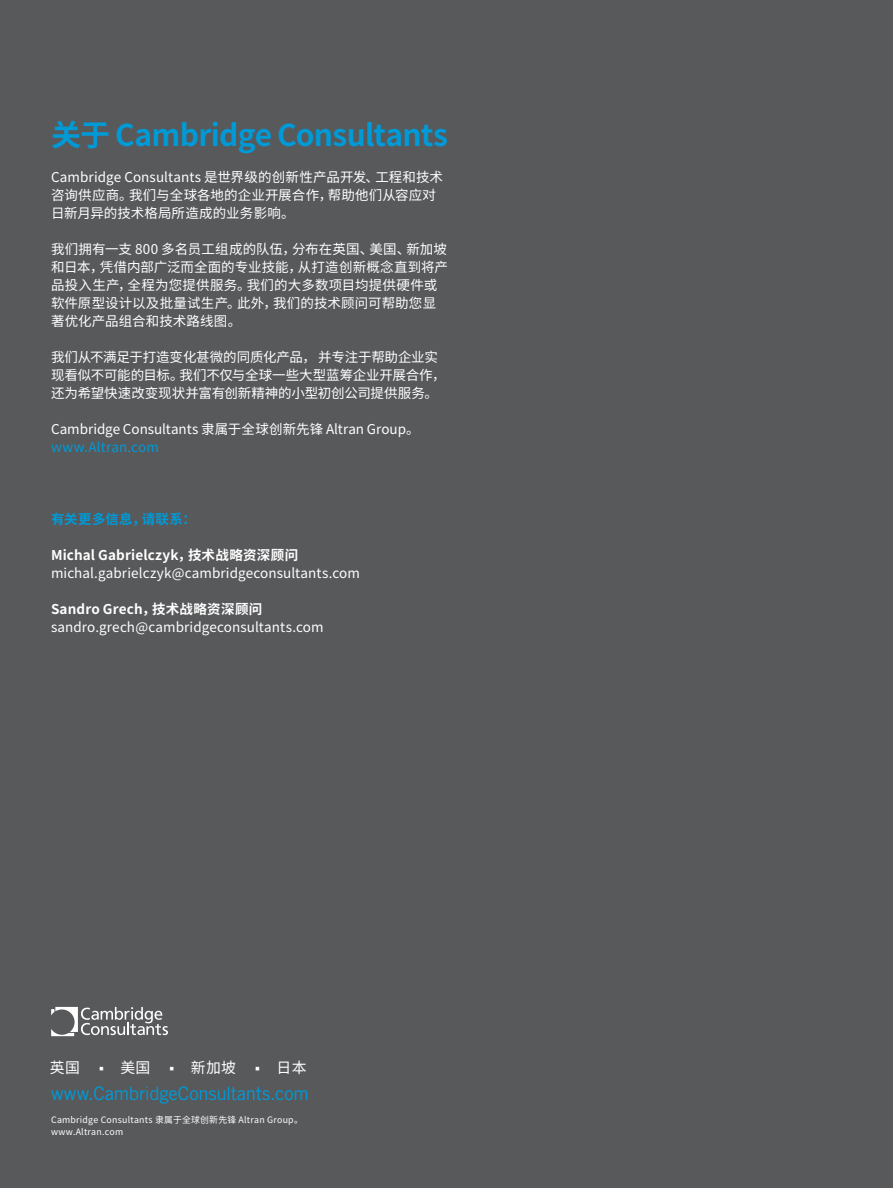
<style>
.page{position:relative;width:893px;height:1188px;background:#58595b}
.page>*{position:absolute;margin:0;border:0;box-sizing:border-box;transform-origin:0 0}
.Inside_covers_title{font:700 30px "Noto Sans SC";letter-spacing:-.025em;color:#009ad7}
.t1{font:18.6px "Trade Gothic LT Std";letter-spacing:-.015em;color:#009ad7}
.t2{font:14.85px "Noto Sans SC";letter-spacing:.025em;color:#fff}
.Inside_covers_copy{font:13.5px/18px "Noto Sans SC";letter-spacing:.005em;color:#fff}
.Inside_covers_author{font:13.5px "Noto Sans SC";letter-spacing:.005em;color:#fff}
.Inside_covers_author-2{font:700 13.5px "Noto Sans SC";letter-spacing:.015em;color:#fff}
.Inside_covers_footer{font:700 13.5px "Noto Sans SC";letter-spacing:.015em;color:#009ad7}
.t3{font:8.85px/11.9px "Noto Sans SC";letter-spacing:.025em;color:#fff}
.s1{color:#009ad7}
</style>
<div class="page">
<svg style="left:51px;top:1007px;width:117px;height:29px"></svg>
<p class="Inside_covers_title" style="left:51px;top:118px;width:399px">关于 Cambridge Consultants</p>
<p class="Inside_covers_copy" style="left:51px;top:168px;width:393px">Cambridge Consultants 是世界级的创新性产品开发、工程和技术咨询供应商。我们与全球各地的企业开展合作，帮助他们从容应对日新月异的技术格局所造成的业务影响。</p>
<p class="Inside_covers_copy" style="left:51px;top:240px;width:399px">我们拥有一支 800 多名员工组成的队伍，分布在英国、美国、新加坡和日本，凭借内部广泛而全面的专业技能，从打造创新概念直到将产品投入生产，全程为您提供服务。我们的大多数项目均提供硬件或软件原型设计以及批量试生产。此外，我们的技术顾问可帮助您显著优化产品组合和技术路线图。</p>
<p class="Inside_covers_copy" style="left:51px;top:348px;width:396px">我们从不满足于打造变化甚微的同质化产品， 并专注于帮助企业实现看似不可能的目标。我们不仅与全球一些大型蓝筹企业开展合作，还为希望快速改变现状并富有创新精神的小型初创公司提供服务。</p>
<p class="Inside_covers_copy" style="left:51px;top:420px;width:370px">Cambridge Consultants 隶属于全球创新先锋 Altran Group。<span class="s1">www.Altran.com</span></p>
<p class="Inside_covers_footer" style="left:51px;top:511px;width:146px">有关更多信息，请联系：</p>
<p class="Inside_covers_author-2" style="left:51px;top:547px;width:249px">Michal Gabrielczyk，技术战略资深顾问</p>
<p class="Inside_covers_author" style="left:51px;top:565px;width:310px">michal.gabrielczyk@cambridgeconsultants.com</p>
<p class="Inside_covers_author-2" style="left:51px;top:601px;width:213px">Sandro Grech，技术战略资深顾问</p>
<p class="Inside_covers_author" style="left:51px;top:619px;width:274px">sandro.grech@cambridgeconsultants.com</p>
<p class="t2" style="left:50px;top:1059px;width:32px">英国</p>
<p class="t2" style="left:99px;top:1059px;width:53px">▪ 美国</p>
<p class="t2" style="left:169px;top:1059px;width:68px">▪ 新加坡</p>
<p class="t2" style="left:255px;top:1059px;width:53px">▪ 日本</p>
<p class="t1" style="left:51px;top:1083px;width:259px">www.CambridgeConsultants.com</p>
<p class="t3" style="left:51px;top:1114px;width:253px">Cambridge Consultants 隶属于全球创新先锋 Altran Group。www.Altran.com</p>
</div>
